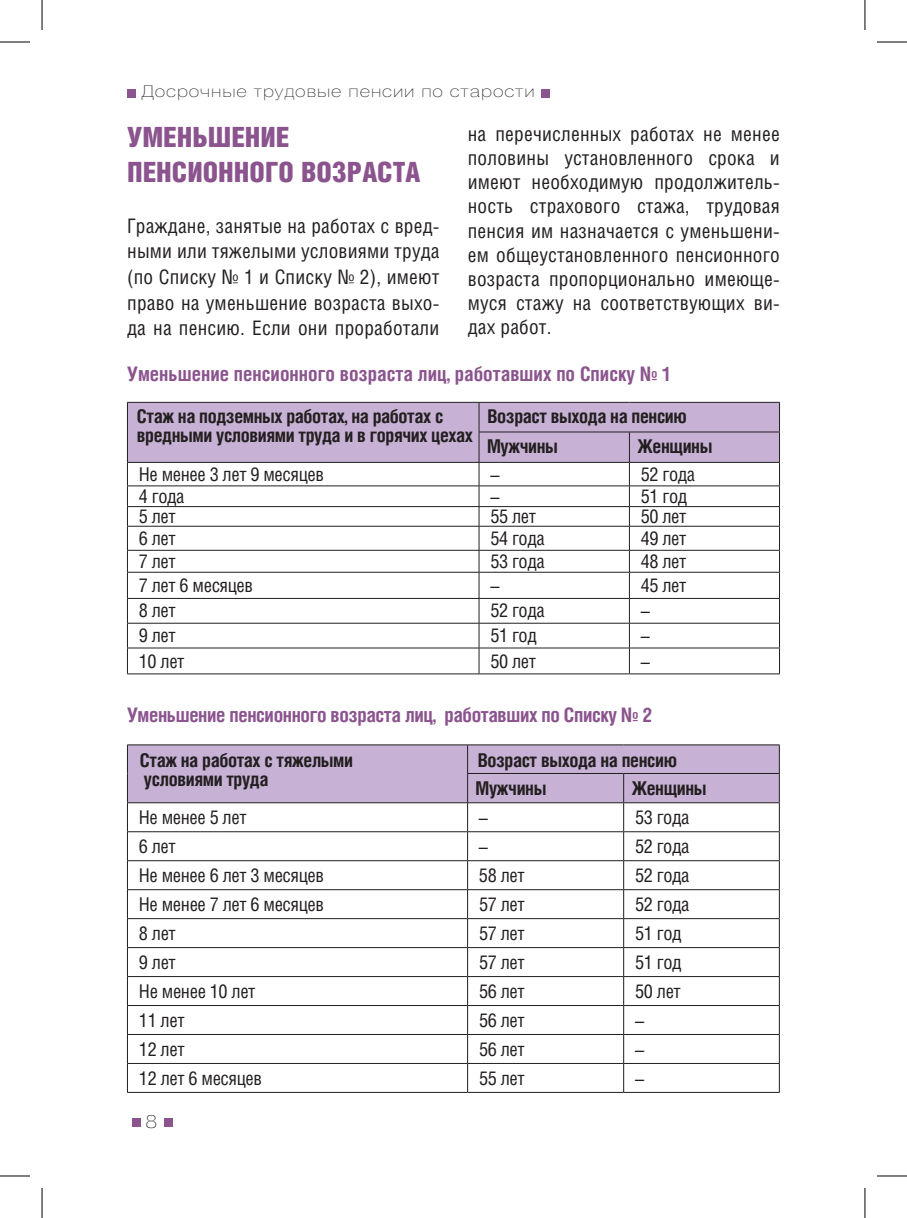
<style>
.page{position:relative;width:907px;height:1218px;background:#fff}
.page>*{position:absolute;margin:0;border:0;box-sizing:border-box;transform-origin:0 0}
.t1{font:900 condensed 28px/35.2px "Helios";color:#8b548e}
.t2{font:condensed 20px/24.2px "Helios";letter-spacing:.01em;color:#231f20;text-align:justify}
.t3{font:700 condensed 20px "Helios";letter-spacing:-.01em;color:#8b548e}
.t4{font:condensed 19px "Helios";letter-spacing:-.02em;color:#231f20}
.t5{font:700 condensed 19px "Helios";letter-spacing:-.02em;color:#231f20}
.t6{font:100 expanded 18px "Helios";color:#231f20}
.t7{font:100 expanded 16px "Helios";letter-spacing:.06em;color:#231f20}
</style>
<div class="page">
<div style="left:132px;top:1118px;width:8px;height:8px;background:#8b548e"></div>
<div style="left:164px;top:1118px;width:8px;height:8px;background:#8b548e"></div>
<div style="left:127px;top:89px;width:8px;height:9px;background:#8b548e"></div>
<div style="left:540px;top:89px;width:9px;height:9px;background:#8b548e"></div>
<svg style="left:127px;top:402px;width:652px;height:271px"></svg>
<hr style="left:127px;top:673px;width:352px;height:1px;background:#231f20">
<hr style="left:479px;top:673px;width:150px;height:1px;background:#231f20">
<hr style="left:629px;top:673px;width:150px;height:1px;background:#231f20">
<hr style="left:127px;top:744px;width:340px;height:1px;background:#231f20">
<hr style="left:467px;top:744px;width:156px;height:1px;background:#231f20">
<hr style="left:623px;top:744px;width:156px;height:1px;background:#231f20">
<svg style="left:127px;top:745px;width:652px;height:347px"></svg>
<hr style="left:127px;top:1092px;width:340px;height:1px;background:#231f20">
<hr style="left:467px;top:1092px;width:156px;height:1px;background:#231f20">
<hr style="left:623px;top:1092px;width:156px;height:1px;background:#231f20">
<hr style="left:0;top:42px;width:30px;height:1px;background:#000">
<hr style="left:876px;top:42px;width:30px;height:1px;background:#000">
<hr style="left:0;top:1176px;width:30px;height:1px;background:#000">
<hr style="left:876px;top:1176px;width:30px;height:1px;background:#000">
<hr style="left:42px;top:0;width:1px;height:30px;background:#000">
<hr style="left:42px;top:1188px;width:1px;height:30px;background:#000">
<hr style="left:864px;top:0;width:1px;height:30px;background:#000">
<hr style="left:864px;top:1188px;width:1px;height:30px;background:#000">
<p class="t7" style="left:141px;top:81px;width:394px">Досрочные трудовые пенсии по старости</p>
<h1 class="t1" style="left:127px;top:119px;width:294px">Уменьшение пенсионного возраста</h1>
<p class="t2" style="left:127px;top:213px;width:313px;line-height:25.6px">Граждане, занятые на работах с вред&shy;ными или тяжелыми условиями труда (по Списку № 1 и Списку № 2), имеют право на уменьшение возраста выхо&shy;да на пенсию. Если они проработали</p>
<p class="t2" style="left:467px;top:121px;width:313px">на перечисленных работах не менее половины установленного срока и имеют необходимую продолжитель&shy;ность страхового стажа, трудовая пенсия им назначается с уменьшени&shy;ем общеустановленного пенсионного возраста пропорционально имеюще&shy;муся стажу на соответствующих ви&shy;дах работ.</p>
<p class="t3" style="left:127px;top:362px;width:545px">Уменьшение пенсионного возраста лиц, работавших по Списку № 1</p>
<p class="t5" style="left:137px;top:404px;width:308px">Стаж на подземных работах, на работах с</p>
<p class="t5" style="left:487px;top:404px;width:201px">Возраст выхода на пенсию</p>
<p class="t5" style="left:137px;top:423px;width:337px">вредными условиями труда и в горячих цехах</p>
<p class="t5" style="left:487px;top:435px;width:72px">Мужчины</p>
<p class="t5" style="left:637px;top:435px;width:76px">Женщины</p>
<p class="t4" style="left:139px;top:463px;width:186px">Не менее 3 лет 9 месяцев</p>
<p class="t4" style="left:490px;top:463px;width:11px">–</p>
<p class="t4" style="left:640px;top:463px;width:56px">52 года</p>
<p class="t4" style="left:139px;top:485px;width:47px">4 года</p>
<p class="t4" style="left:490px;top:485px;width:11px">–</p>
<p class="t4" style="left:640px;top:485px;width:48px">51 год</p>
<p class="t4" style="left:139px;top:505px;width:38px">5 лет</p>
<p class="t4" style="left:490px;top:505px;width:47px">55 лет</p>
<p class="t4" style="left:640px;top:505px;width:47px">50 лет</p>
<p class="t4" style="left:139px;top:527px;width:38px">6 лет</p>
<p class="t4" style="left:490px;top:527px;width:56px">54 года</p>
<p class="t4" style="left:640px;top:527px;width:47px">49 лет</p>
<p class="t4" style="left:139px;top:550px;width:38px">7 лет</p>
<p class="t4" style="left:490px;top:550px;width:56px">53 года</p>
<p class="t4" style="left:640px;top:550px;width:47px">48 лет</p>
<p class="t4" style="left:139px;top:574px;width:116px">7 лет 6 месяцев</p>
<p class="t4" style="left:490px;top:574px;width:11px">–</p>
<p class="t4" style="left:640px;top:574px;width:47px">45 лет</p>
<p class="t4" style="left:139px;top:599px;width:38px">8 лет</p>
<p class="t4" style="left:490px;top:599px;width:56px">52 года</p>
<p class="t4" style="left:640px;top:599px;width:11px">–</p>
<p class="t4" style="left:139px;top:624px;width:38px">9 лет</p>
<p class="t4" style="left:490px;top:624px;width:48px">51 год</p>
<p class="t4" style="left:640px;top:624px;width:11px">–</p>
<p class="t4" style="left:139px;top:649px;width:47px">10 лет</p>
<p class="t4" style="left:490px;top:649px;width:47px">50 лет</p>
<p class="t4" style="left:640px;top:649px;width:11px">–</p>
<p class="t3" style="left:127px;top:703px;width:526px">Уменьшение пенсионного возраста лиц, работавших по Списку № 2</p>
<p class="t5" style="left:140px;top:749px;width:215px">Стаж на работах с тяжелыми</p>
<p class="t5" style="left:477px;top:749px;width:201px">Возраст выхода на пенсию</p>
<p class="t5" style="left:144px;top:768px;width:126px">условиями труда</p>
<p class="t5" style="left:475px;top:777px;width:72px">Мужчины</p>
<p class="t5" style="left:631px;top:777px;width:76px">Женщины</p>
<p class="t4" style="left:139px;top:806px;width:109px">Не менее 5 лет</p>
<p class="t4" style="left:478px;top:806px;width:11px">–</p>
<p class="t4" style="left:634px;top:806px;width:56px">53 года</p>
<p class="t4" style="left:139px;top:835px;width:38px">6 лет</p>
<p class="t4" style="left:478px;top:835px;width:11px">–</p>
<p class="t4" style="left:634px;top:835px;width:56px">52 года</p>
<p class="t4" style="left:139px;top:864px;width:186px">Не менее 6 лет 3 месяцев</p>
<p class="t4" style="left:478px;top:864px;width:47px">58 лет</p>
<p class="t4" style="left:634px;top:864px;width:56px">52 года</p>
<p class="t4" style="left:139px;top:893px;width:186px">Не менее 7 лет 6 месяцев</p>
<p class="t4" style="left:479px;top:893px;width:47px">57 лет</p>
<p class="t4" style="left:634px;top:893px;width:56px">52 года</p>
<p class="t4" style="left:139px;top:921px;width:38px">8 лет</p>
<p class="t4" style="left:479px;top:921px;width:47px">57 лет</p>
<p class="t4" style="left:634px;top:921px;width:48px">51 год</p>
<p class="t4" style="left:139px;top:950px;width:38px">9 лет</p>
<p class="t4" style="left:479px;top:950px;width:47px">57 лет</p>
<p class="t4" style="left:634px;top:950px;width:48px">51 год</p>
<p class="t4" style="left:139px;top:979px;width:118px">Не менее 10 лет</p>
<p class="t4" style="left:479px;top:979px;width:47px">56 лет</p>
<p class="t4" style="left:634px;top:979px;width:47px">50 лет</p>
<p class="t4" style="left:139px;top:1008px;width:47px">11 лет</p>
<p class="t4" style="left:479px;top:1008px;width:47px">56 лет</p>
<p class="t4" style="left:635px;top:1008px;width:11px">–</p>
<p class="t4" style="left:139px;top:1037px;width:47px">12 лет</p>
<p class="t4" style="left:479px;top:1037px;width:47px">56 лет</p>
<p class="t4" style="left:635px;top:1037px;width:11px">–</p>
<p class="t4" style="left:139px;top:1066px;width:124px">12 лет 6 месяцев</p>
<p class="t4" style="left:479px;top:1066px;width:47px">55 лет</p>
<p class="t4" style="left:635px;top:1066px;width:11px">–</p>
<p class="t6" style="left:145px;top:1110px;width:13px">8</p>
</div>
